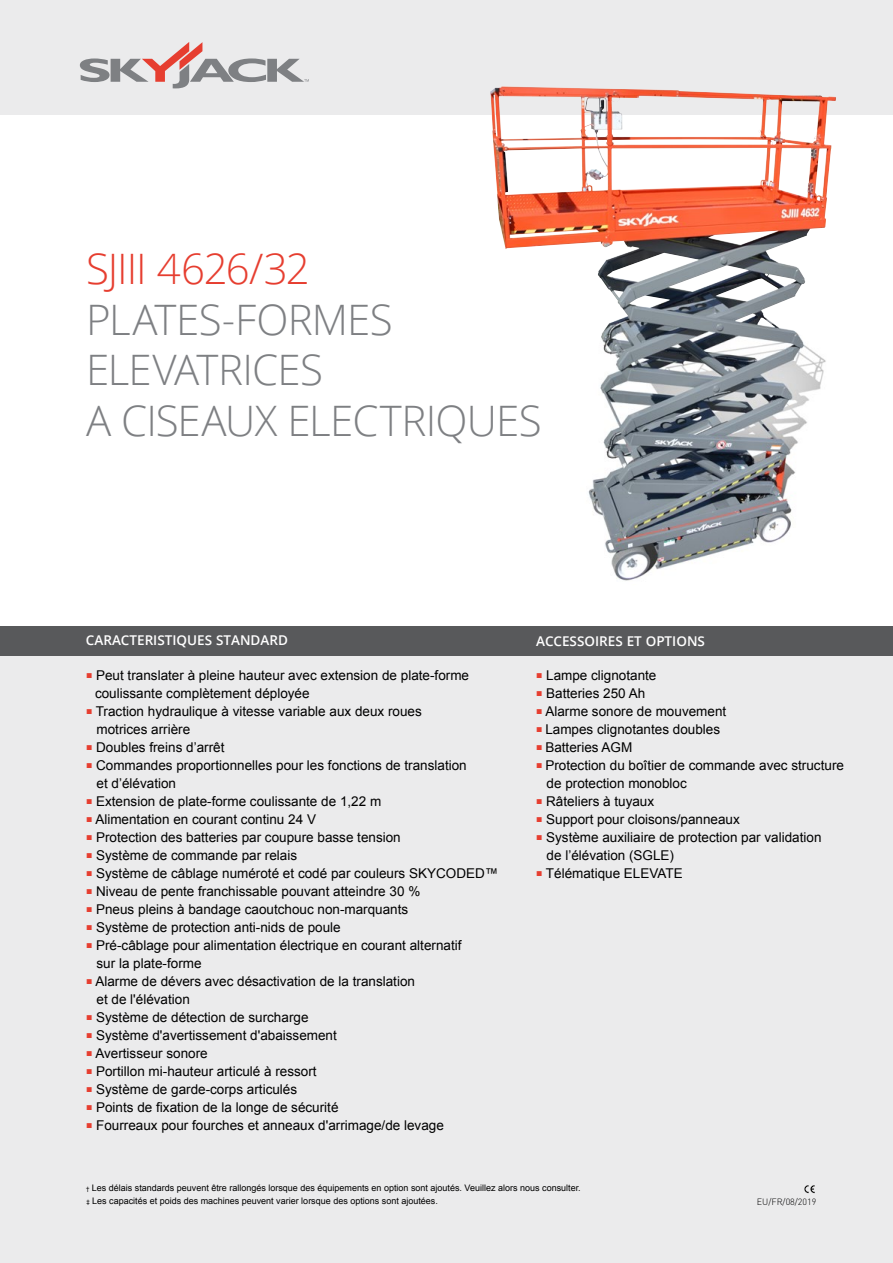
<style>
.page{position:relative;width:893px;height:1263px;background:#fff}
.page>*{position:absolute;margin:0;border:0;box-sizing:border-box;transform-origin:0 0}
.t1{font:300 42px/50.4px "Open Sans";letter-spacing:-.015em;color:#7e8083}
.t2{font:300 42px "Open Sans";letter-spacing:-.025em;color:#e63e30}
.t3{font:13.5px/18px "Arial";color:#000}
.t4{font:600 13.5px "Open Sans";color:#fff}
.t5{font:9px/13.5px "Arial";color:#000}
.t6{font:300 9px "DIN";color:#000}
.s1{font-size:10.5px;color:#e63e30}
.s2{font-size:6px}
</style>
<div class="page">
<div style="left:0;top:640px;width:893px;height:623px;background:#ebebec"></div>
<div style="left:0;top:0;width:893px;height:114px;background:#ebebec"></div>
<svg style="left:80px;top:42px;width:229px;height:46px"></svg>
<img style="left:490px;top:86px;width:346px;height:495px">
<div style="left:0;top:626px;width:893px;height:29px;background:#58595b"></div>
<svg style="left:804px;top:1185px;width:11px;height:8px"></svg>
<h1 class="t2" style="left:86px;top:240px;width:225px">SJIII 4626/32</h1>
<h1 class="t1" style="left:86px;top:293px;width:457px">PLATES-FORMES<br>ELEVATRICES<br>A CISEAUX ELECTRIQUES</h1>
<p class="t4" style="left:86px;top:631px;width:204px">CARACTERISTIQUES STANDARD</p>
<p class="t4" style="left:536px;top:631px;width:170px">ACCESSOIRES ET OPTIONS</p>
<p class="t3" style="left:95px;top:666px;width:376px;text-indent:-9px"><span class="s1">■</span> Peut translater à pleine hauteur avec extension de plate-forme coulissante complètement déployée</p>
<p class="t3" style="left:97px;top:702px;width:327px;text-indent:-11px"><span class="s1">■</span> Traction hydraulique à vitesse variable aux deux roues motrices arrière</p>
<p class="t3" style="left:86px;top:738px;width:140px"><span class="s1">■</span> Doubles freins d’arrêt</p>
<p class="t3" style="left:97px;top:756px;width:372px;text-indent:-11px"><span class="s1">■</span> Commandes proportionnelles pour les fonctions de translation et d’élévation</p>
<p class="t3" style="left:86px;top:792px;width:297px"><span class="s1">■</span> Extension de plate-forme coulissante de 1,22 m</p>
<p class="t3" style="left:86px;top:810px;width:231px"><span class="s1">■</span> Alimentation en courant continu 24 V</p>
<p class="t3" style="left:86px;top:828px;width:316px"><span class="s1">■</span> Protection des batteries par coupure basse tension</p>
<p class="t3" style="left:86px;top:846px;width:213px"><span class="s1">■</span> Système de commande par relais</p>
<p class="t3" style="left:86px;top:864px;width:414px"><span class="s1">■</span> Système de câblage numéroté et codé par couleurs SKYCODED™</p>
<p class="t3" style="left:86px;top:882px;width:336px"><span class="s1">■</span> Niveau de pente franchissable pouvant atteindre 30 %</p>
<p class="t3" style="left:86px;top:900px;width:324px"><span class="s1">■</span> Pneus pleins à bandage caoutchouc non-marquants</p>
<p class="t3" style="left:86px;top:918px;width:256px"><span class="s1">■</span> Système de protection anti-nids de poule</p>
<p class="t3" style="left:97px;top:936px;width:367px;text-indent:-11px"><span class="s1">■</span> Pré-câblage pour alimentation électrique en courant alternatif sur la plate-forme</p>
<p class="t3" style="left:97px;top:972px;width:320px;text-indent:-11px"><span class="s1">■</span> Alarme de dévers avec désactivation de la translation et de l'élévation</p>
<p class="t3" style="left:86px;top:1008px;width:224px"><span class="s1">■</span> Système de détection de surcharge</p>
<p class="t3" style="left:86px;top:1026px;width:252px"><span class="s1">■</span> Système d'avertissement d'abaissement</p>
<p class="t3" style="left:86px;top:1044px;width:123px"><span class="s1">■</span> Avertisseur sonore</p>
<p class="t3" style="left:86px;top:1062px;width:232px"><span class="s1">■</span> Portillon mi-hauteur articulé à ressort</p>
<p class="t3" style="left:86px;top:1080px;width:213px"><span class="s1">■</span> Système de garde-corps articulés</p>
<p class="t3" style="left:86px;top:1098px;width:254px"><span class="s1">■</span> Points de fixation de la longe de sécurité</p>
<p class="t3" style="left:86px;top:1116px;width:359px"><span class="s1">■</span> Fourreaux pour fourches et anneaux d'arrimage/de levage</p>
<p class="t3" style="left:536px;top:666px;width:122px"><span class="s1">■</span> Lampe clignotante</p>
<p class="t3" style="left:536px;top:684px;width:111px"><span class="s1">■</span> Batteries 250 Ah</p>
<p class="t3" style="left:536px;top:702px;width:192px"><span class="s1">■</span> Alarme sonore de mouvement</p>
<p class="t3" style="left:536px;top:720px;width:186px"><span class="s1">■</span> Lampes clignotantes doubles</p>
<p class="t3" style="left:536px;top:738px;width:98px"><span class="s1">■</span> Batteries AGM</p>
<p class="t3" style="left:547px;top:756px;width:299px;text-indent:-11px"><span class="s1">■</span> Protection du boîtier de commande avec structure de protection monobloc</p>
<p class="t3" style="left:536px;top:792px;width:120px"><span class="s1">■</span> Râteliers à tuyaux</p>
<p class="t3" style="left:536px;top:810px;width:205px"><span class="s1">■</span> Support pour cloisons/panneaux</p>
<p class="t3" style="left:547px;top:828px;width:276px;text-indent:-10px"><span class="s1">■</span> Système auxiliaire de protection par validation de l’élévation (SGLE)</p>
<p class="t3" style="left:536px;top:864px;width:148px"><span class="s1">■</span> Télématique ELEVATE</p>
<p class="t5" style="left:86px;top:1181px;width:496px"><span class="s2">†</span> Les délais standards peuvent être rallongés lorsque des équipements en option sont ajoutés. Veuillez alors nous consulter. <span class="s2">‡</span> Les capacités et poids des machines peuvent varier lorsque des options sont ajoutées.</p>
<p class="t6" style="left:757px;top:1196px;width:61px">EU/FR/08/2019</p>
</div>
